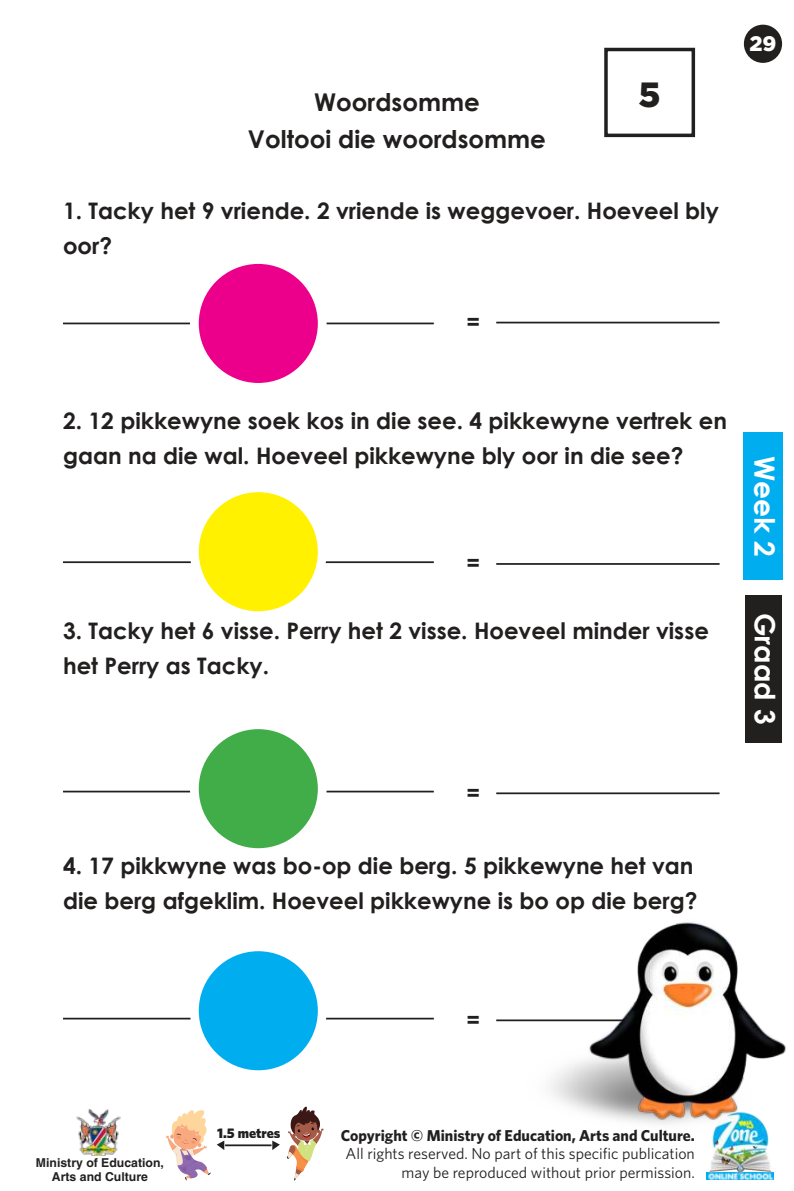
<style>
.page{position:relative;width:794px;height:1191px;background:#fff}
.page>*{position:absolute;margin:0;border:0;box-sizing:border-box;transform-origin:0 0}
.t1{font:900 35px "Gotham";color:#221f1f}
.t2{font:700 28px "Century Gothic";color:#fff}
.t3{font:700 24.5px/36.8px "Century Gothic";color:#221f1f;text-align:center}
.t4{font:700 22.75px/35px "Century Gothic";color:#221f1f}
.t5{font:900 21px "Gotham";color:#fff}
.t6{font:15.75px/18.9px "Whitney";color:#221f1f;text-align:right}
.t7{font:700 15.75px "Whitney";color:#221f1f}
.t8{font:900 14px "Whitney";color:#221f1f}
.t9{font:700 12.25px/14px "Helvetica";color:#221f1f;text-align:center}
</style>
<div class="page">
<img style="left:706px;top:1135px;width:68px;height:45px">
<svg style="left:166px;top:1110px;width:45px;height:70px"></svg>
<svg style="left:287px;top:1106px;width:37px;height:74px"></svg>
<hr style="left:225px;top:1144px;width:46px;height:2px;background:#221f1f">
<svg style="left:217px;top:1140px;width:7px;height:10px"></svg>
<svg style="left:272px;top:1140px;width:8px;height:10px"></svg>
<img style="left:77px;top:1109px;width:44px;height:46px">
<div style="left:744px;top:25px;width:38px;height:38px;background:#221f1f;border-radius:50%"></div>
<div style="left:604px;top:48px;width:91px;height:89px;border:4px solid #221f1f"></div>
<hr style="left:63px;top:322px;width:371px;height:2px;background:#221f1f">
<hr style="left:63px;top:561px;width:371px;height:2px;background:#221f1f">
<hr style="left:63px;top:790px;width:371px;height:2px;background:#221f1f">
<hr style="left:63px;top:1017px;width:371px;height:2px;background:#221f1f">
<hr style="left:496px;top:322px;width:223px;height:1px;background:#221f1f">
<hr style="left:496px;top:563px;width:223px;height:2px;background:#221f1f">
<hr style="left:496px;top:792px;width:223px;height:2px;background:#221f1f">
<hr style="left:496px;top:1019px;width:223px;height:2px;background:#221f1f">
<div style="left:194px;top:259px;width:128px;height:128px;background:#ec008b;border-radius:50%"></div>
<div style="left:190px;top:255px;width:136px;height:137px;border:9px solid #fff;border-radius:50%"></div>
<div style="left:194px;top:488px;width:128px;height:127px;background:#fff100;border-radius:50%"></div>
<div style="left:190px;top:483px;width:136px;height:137px;border:9px solid #fff;border-radius:50%"></div>
<div style="left:194px;top:724px;width:128px;height:128px;background:#40ad48;border-radius:50%"></div>
<div style="left:190px;top:720px;width:136px;height:137px;border:9px solid #fff;border-radius:50%"></div>
<img style="left:511px;top:922px;width:275px;height:213px">
<div style="left:194px;top:946px;width:128px;height:128px;background:#00adef;border-radius:50%"></div>
<div style="left:190px;top:942px;width:136px;height:137px;border:9px solid #fff;border-radius:50%"></div>
<div style="left:745px;top:595px;width:36px;height:147px;background:#221f1f"></div>
<div style="left:743px;top:432px;width:40px;height:147px;background:#00adef"></div>
<p class="t3" style="left:248px;top:86px;width:299px">Woordsomme<br>Voltooi die woordsomme</p>
<h1 class="t1" style="left:638px;top:79px;width:24px">5</h1>
<p class="t4" style="left:63px;top:195px;width:657px">1. Tacky het 9 vriende. 2 vriende is weggevoer. Hoeveel bly oor?</p>
<p class="t4" style="left:466px;top:306px;width:15px">=</p>
<p class="t5" style="left:749px;top:34px;width:29px">29</p>
<p class="t4" style="left:63px;top:405px;width:665px">2. 12 pikkewyne soek kos in die see. 4 pikkewyne vertrek en gaan na die wal. Hoeveel pikkewyne bly oor in die see?</p>
<p class="t4" style="left:466px;top:547px;width:15px">=</p>
<p class="t4" style="left:63px;top:615px;width:647px">3. Tacky het 6 visse. Perry het 2 visse. Hoeveel minder visse het Perry as Tacky.</p>
<p class="t4" style="left:466px;top:777px;width:15px">=</p>
<p class="t4" style="left:63px;top:850px;width:636px">4. 17 pikkwyne was bo-op die berg. 5 pikkewyne het van die berg afgeklim. Hoeveel pikkewyne is bo op die berg?</p>
<p class="t2" style="left:776px;top:455px;width:102px;rotate:90deg">Week 2</p>
<p class="t2" style="left:776px;top:613px;width:113px;rotate:90deg">Graad 3</p>
<p class="t4" style="left:466px;top:1004px;width:15px">=</p>
<p class="t9" style="left:36px;top:1157px;width:129px">Ministry of Education,<br>Arts and Culture</p>
<p class="t8" style="left:217px;top:1126px;width:65px">1.5 metres</p>
<p class="t7" style="left:341px;top:1128px;width:356px">Copyright © Ministry of Education, Arts and Culture.</p>
<p class="t6" style="left:345px;top:1145px;width:351px">All rights reserved. No part of this specific publication may be reproduced without prior permission.</p>
</div>
